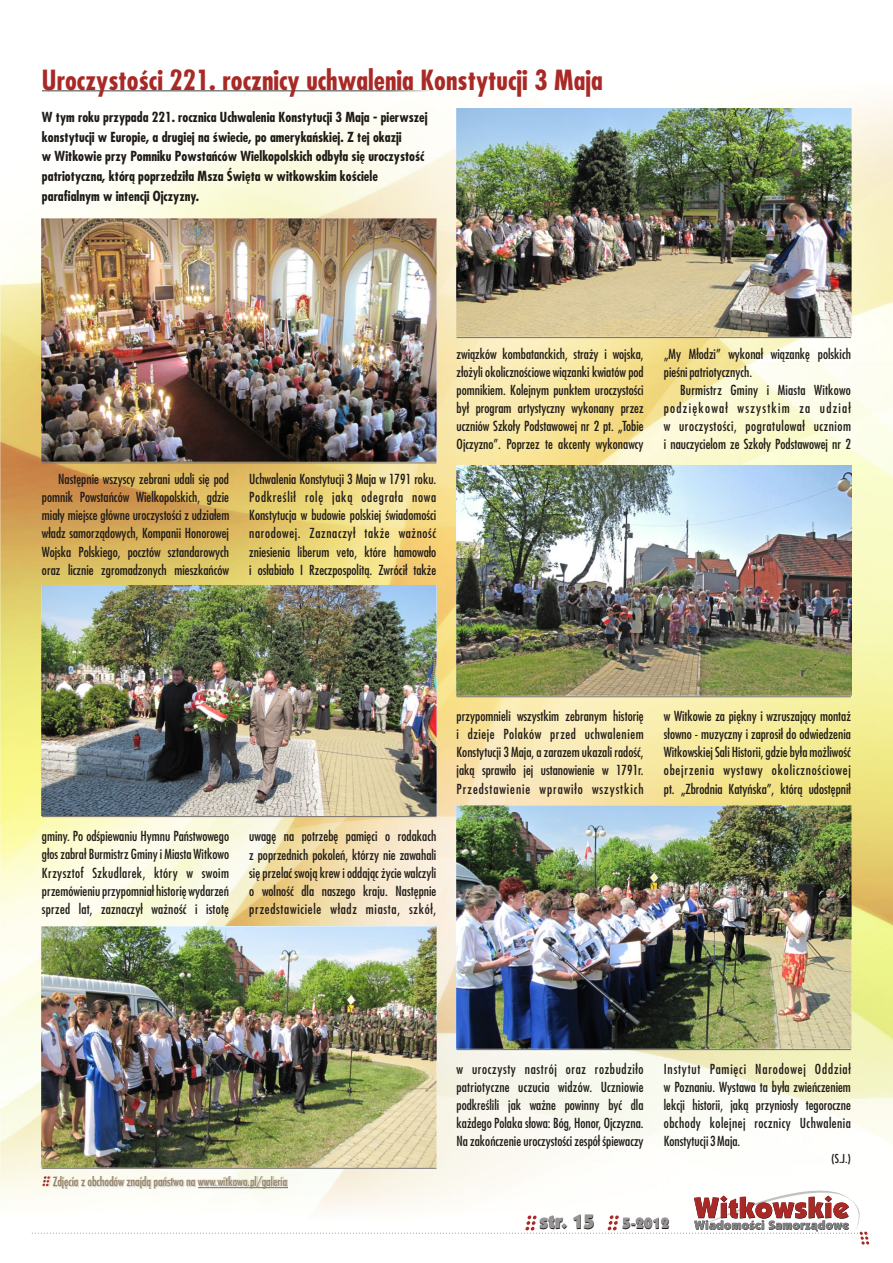
<style>
.page{position:relative;width:893px;height:1263px;background:#fff}
.page>*{position:absolute;margin:0;border:0;box-sizing:border-box;transform-origin:0 0}
.t1{font:700 27px "Fujiyama";color:#a82926}
.t2{font:900 19.5px "Kabel IT Cby BT";color:#1f1a17}
.t3{font:900 15px "Kabel IT Cby BT";color:#1f1a17}
.t4{font:13.5px/18.1px "Fujiyama";color:#1f1a17;text-align:justify}
.t5{font:700 13.5px/19.8px "Fujiyama";color:#1f1a17}
.t6{font:12px "Fujiyama";color:#948066}
.t7{font:12px "Fujiyama";color:#1f1a17}
</style>
<div class="page">
<img style="left:0;top:97px;width:893px;height:1104px">
<hr style="left:42px;top:90px;width:394px;height:2px;background:#828282">
<hr style="left:42px;top:462px;width:394px;height:1px;background:#737070">
<img style="left:42px;top:219px;width:395px;height:243px">
<img style="left:456px;top:108px;width:395px;height:228px">
<img style="left:457px;top:466px;width:394px;height:229px">
<img style="left:42px;top:926px;width:395px;height:241px">
<img style="left:456px;top:805px;width:395px;height:243px">
<img style="left:42px;top:585px;width:394px;height:230px">
<hr style="left:457px;top:337px;width:394px;height:1px;background:#737070">
<hr style="left:457px;top:696px;width:394px;height:1px;background:#737070">
<hr style="left:42px;top:816px;width:394px;height:1px;background:#737070">
<hr style="left:457px;top:1049px;width:394px;height:1px;background:#737070">
<hr style="left:42px;top:1168px;width:394px;height:1px;background:#737070">
<svg style="left:31px;top:1176px;width:838px;height:68px"></svg>
<h1 class="t1" style="left:42px;top:70px;width:562px">Uroczystości 221. rocznicy uchwalenia Konstytucji 3 Maja</h1>
<p class="t5" style="left:42px;top:109px;width:387px">W tym roku przypada 221. rocznica Uchwalenia Konstytucji 3 Maja - pierwszej konstytucji w Europie, a drugiej na świecie, po amerykańskiej. Z tej okazji<br>w Witkowie przy Pomniku Powstańców Wielkopolskich odbyła się uroczystość patriotyczna, którą poprzedziła Msza Święta w witkowskim kościele parafialnym w intencji Ojczyzny.</p>
<p class="t4" style="left:42px;top:471px;width:189px;text-indent:16px">Następnie wszyscy zebrani udali się pod pomnik Powstańców Wielkopolskich, gdzie miały miejsce główne uroczystości z udziałem władz samorządowych, Kompanii Honorowej Wojska Polskiego, pocztów sztandarowych oraz licznie zgromadzonych mieszkańców</p>
<p class="t4" style="left:249px;top:471px;width:189px">Uchwalenia Konstytucji 3 Maja w 1791 roku.<br>Podkreślił rolę jaką odegrała nowa Konstytucja w budowie polskiej świadomości narodowej. Zaznaczył także ważność zniesienia liberum veto, które hamowało i osłabiało I Rzeczpospolitą. Zwrócił także</p>
<p class="t4" style="left:457px;top:346px;width:189px">związków kombatanckich, straży i wojska, złożyli okolicznościowe wiązanki kwiatów pod pomnikiem. Kolejnym punktem uroczystości był program artystyczny wykonany przez uczniów Szkoły Podstawowej nr 2 pt. „Tobie Ojczyzno”. Poprzez te akcenty wykonawcy</p>
<p class="t4" style="left:664px;top:346px;width:189px">„My Młodzi” wykonał wiązankę polskich pieśni patriotycznych.</p>
<p class="t4" style="left:664px;top:382px;width:189px;text-indent:16px">Burmistrz Gminy i Miasta Witkowo podziękował wszystkim za udział w uroczystości, pogratulował uczniom i nauczycielom ze Szkoły Podstawowej nr 2</p>
<p class="t4" style="left:42px;top:828px;width:189px">gminy. Po odśpiewaniu Hymnu Państwowego głos zabrał Burmistrz Gminy i Miasta Witkowo Krzysztof Szkudlarek, który w swoim przemówieniu przypomniał historię wydarzeń sprzed lat, zaznaczył ważność i istotę</p>
<p class="t4" style="left:249px;top:828px;width:189px">uwagę na potrzebę pamięci o rodakach z poprzednich pokoleń, którzy nie zawahali się przelać swoją krew i oddając życie walczyli o wolność dla naszego kraju. Następnie przedstawiciele władz miasta, szkół,</p>
<p class="t4" style="left:457px;top:708px;width:189px">przypomnieli wszystkim zebranym historię i dzieje Polaków przed uchwaleniem Konstytucji 3 Maja, a zarazem ukazali radość, jaką sprawiło jej ustanowienie w 1791r.<br>Przedstawienie wprawiło wszystkich</p>
<p class="t4" style="left:664px;top:708px;width:189px">w Witkowie za piękny i wzruszający montaż słowno - muzyczny i zaprosił do odwiedzenia Witkowskiej Sali Historii, gdzie była możliwość obejrzenia wystawy okolicznościowej pt. „Zbrodnia Katyńska”, którą udostępnił</p>
<p class="t6" style="left:53px;top:1177px;width:236px">Zdjęcia z obchodów znajdą państwo na www.witkowo.pl/galeria</p>
<p class="t4" style="left:457px;top:1061px;width:189px">w uroczysty nastrój oraz rozbudziło patriotyczne uczucia widzów. Uczniowie podkreślili jak ważne powinny być dla każdego Polaka słowa: Bóg, Honor, Ojczyzna.<br>Na zakończenie uroczystości zespół śpiewaczy</p>
<p class="t4" style="left:664px;top:1061px;width:189px">Instytut Pamięci Narodowej Oddział w Poznaniu. Wystawa ta była zwieńczeniem lekcji historii, jaką przyniosły tegoroczne obchody kolejnej rocznicy Uchwalenia Konstytucji 3 Maja.</p>
<p class="t7" style="left:831px;top:1153px;width:21px">(S.J.)</p>
<h2 class="t2" style="left:540px;top:1214px;width:57px">str. 15</h2>
<p class="t3" style="left:622px;top:1218px;width:49px">5-2012</p>
</div>
